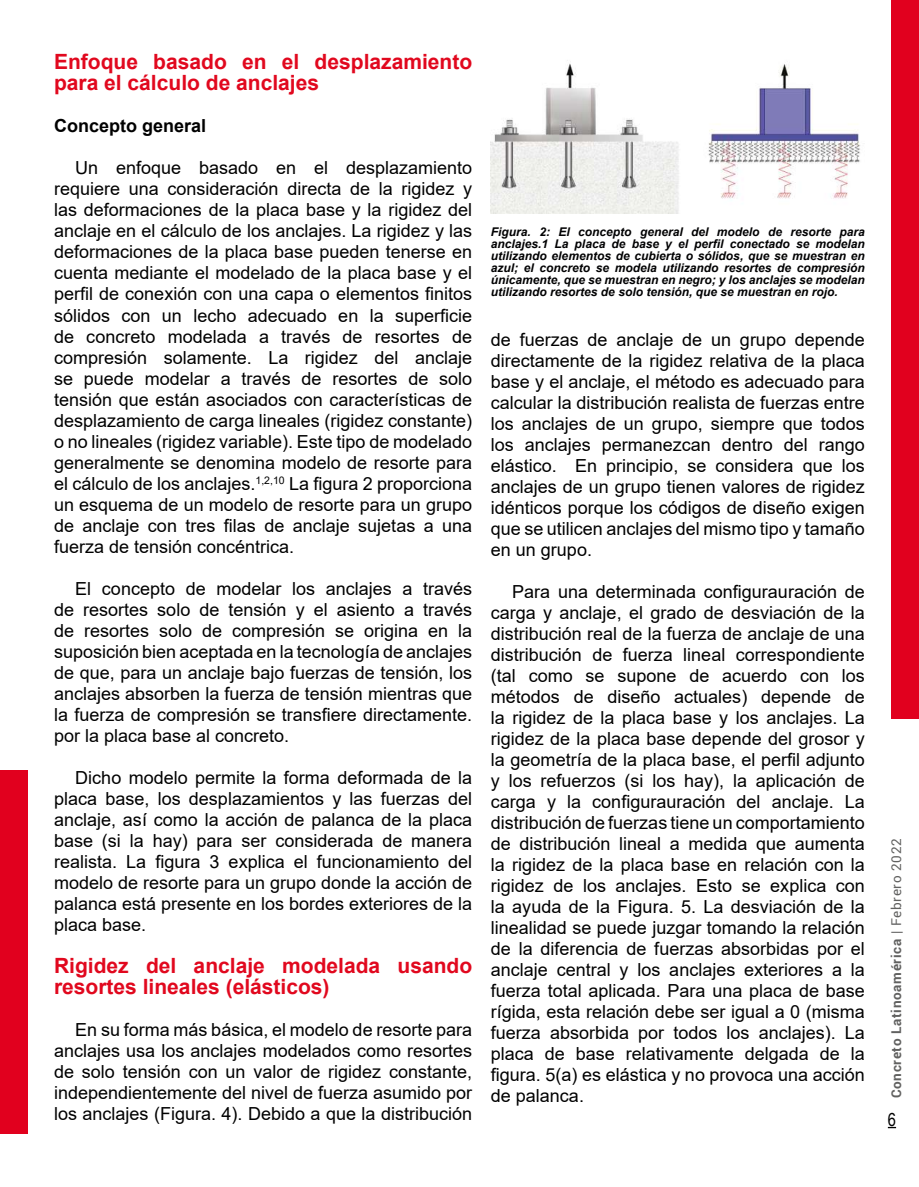
<style>
.page{position:relative;width:919px;height:1187px;background:#fff}
.page>*{position:absolute;margin:0;border:0;box-sizing:border-box;transform-origin:0 0}
.t1{font:700 21px/21px "Arial";color:#e1081e}
.t2{font:18px/21px "Arial";color:#000;text-align:justify}
.t3{font:700 18px "Arial";color:#000}
.t4{font:18px "Arial Narrow";color:#000}
.t5{font:700 13.5px "Roboto";letter-spacing:.05em;color:#616160}
.t6{font:italic 700 12px/12px "Arial";color:#020203;text-align:justify}
.s1{font-weight:400}
</style>
<div class="page">
<svg style="left:887px;top:1126px;width:9px;height:2px"></svg>
<div style="left:891px;top:0;width:27px;height:718px;background:#e1001e"></div>
<div style="left:0;top:770px;width:27px;height:363px;background:#e1001e"></div>
<img style="left:491px;top:60px;width:369px;height:153px">
<p class="t1" style="left:54px;top:52px;width:419px">Enfoque basado en el desplazamiento para el cálculo de anclajes</p>
<p class="t3" style="left:54px;top:113px;width:154px">Concepto general</p>
<p class="t2" style="left:54px;top:157px;width:419px;text-indent:21px">Un enfoque basado en el desplazamiento requiere una consideración directa de la rigidez y las deformaciones de la placa base y la rigidez del anclaje en el cálculo de los anclajes. La rigidez y las deformaciones de la placa base pueden tenerse en cuenta mediante el modelado de la placa base y el perfil de conexión con una capa o elementos finitos sólidos con un lecho adecuado en la superficie de concreto modelada a través de resortes de compresión solamente. La rigidez del anclaje se puede modelar a través de resortes de solo tensión que están asociados con características de desplazamiento de carga lineales (rigidez constante) o no lineales (rigidez variable). Este tipo de modelado generalmente se denomina modelo de resorte para el cálculo de los anclajes.<sup>1,2,10</sup> La figura 2 proporciona un esquema de un modelo de resorte para un grupo de anclaje con tres filas de anclaje sujetas a una fuerza de tensión concéntrica.</p>
<p class="t2" style="left:54px;top:577px;width:419px;text-indent:21px">El concepto de modelar los anclajes a través de resortes solo de tensión y el asiento a través de resortes solo de compresión se origina en la suposición bien aceptada en la tecnología de anclajes de que, para un anclaje bajo fuerzas de tensión, los anclajes absorben la fuerza de tensión mientras que la fuerza de compresión se transfiere directamente. por la placa base al concreto.</p>
<p class="t2" style="left:54px;top:766px;width:419px;text-indent:21px">Dicho modelo permite la forma deformada de la placa base, los desplazamientos y las fuerzas del anclaje, así como la acción de palanca de la placa base (si la hay) para ser considerada de manera realista. La figura 3 explica el funcionamiento del modelo de resorte para un grupo donde la acción de palanca está presente en los bordes exteriores de la placa base.</p>
<p class="t1" style="left:54px;top:955px;width:419px">Rigidez del anclaje modelada usando resortes lineales (elásticos)</p>
<p class="t2" style="left:54px;top:1018px;width:419px;text-indent:21px">En su forma más básica, el modelo de resorte para anclajes usa los anclajes modelados como resortes de solo tensión con un valor de rigidez constante, independientemente del nivel de fuerza asumido por los anclajes (Figura. 4). Debido a que la distribución</p>
<p class="t6" style="left:491px;top:226px;width:375px">Figura. 2: El concepto general del modelo de resorte para anclajes.1 La placa de base y el perfil conectado se modelan utilizando elementos de cubierta o sólidos, que se muestran en azul; el concreto se modela utilizando resortes de compresión únicamente, que se muestran en negro; y los anclajes se modelan utilizando resortes de solo tensión, que se muestran en rojo.</p>
<p class="t2" style="left:491px;top:329px;width:375px">de fuerzas de anclaje de un grupo depende directamente de la rigidez relativa de la placa base y el anclaje, el método es adecuado para calcular la distribución realista de fuerzas entre los anclajes de un grupo, siempre que todos los anclajes permanezcan dentro del rango elástico. En principio, se considera que los anclajes de un grupo tienen valores de rigidez idénticos porque los códigos de diseño exigen que se utilicen anclajes del mismo tipo y tamaño en un grupo.</p>
<p class="t2" style="left:491px;top:581px;width:375px;text-indent:21px">Para una determinada configurauración de carga y anclaje, el grado de desviación de la distribución real de la fuerza de anclaje de una distribución de fuerza lineal correspondiente (tal como se supone de acuerdo con los métodos de diseño actuales) depende de la rigidez de la placa base y los anclajes. La rigidez de la placa base depende del grosor y la geometría de la placa base, el perfil adjunto y los refuerzos (si los hay), la aplicación de carga y la configurauración del anclaje. La distribución de fuerzas tiene un comportamiento de distribución lineal a medida que aumenta la rigidez de la placa base en relación con la rigidez de los anclajes. Esto se explica con la ayuda de la Figura. 5. La desviación de la linealidad se puede juzgar tomando la relación de la diferencia de fuerzas absorbidas por el anclaje central y los anclajes exteriores a la fuerza total aplicada. Para una placa de base rígida, esta relación debe ser igual a 0 (misma fuerza absorbida por todos los anclajes). La placa de base relativamente delgada de la figura. 5(a) es elástica y no provoca una acción de palanca.</p>
<p class="t5" style="left:886px;top:1098px;width:261px;rotate:-90deg">Concreto Latinoamérica <span class="s1">| Febrero 2022</span></p>
<p class="t4" style="left:887px;top:1105px;width:10px">6</p>
</div>
